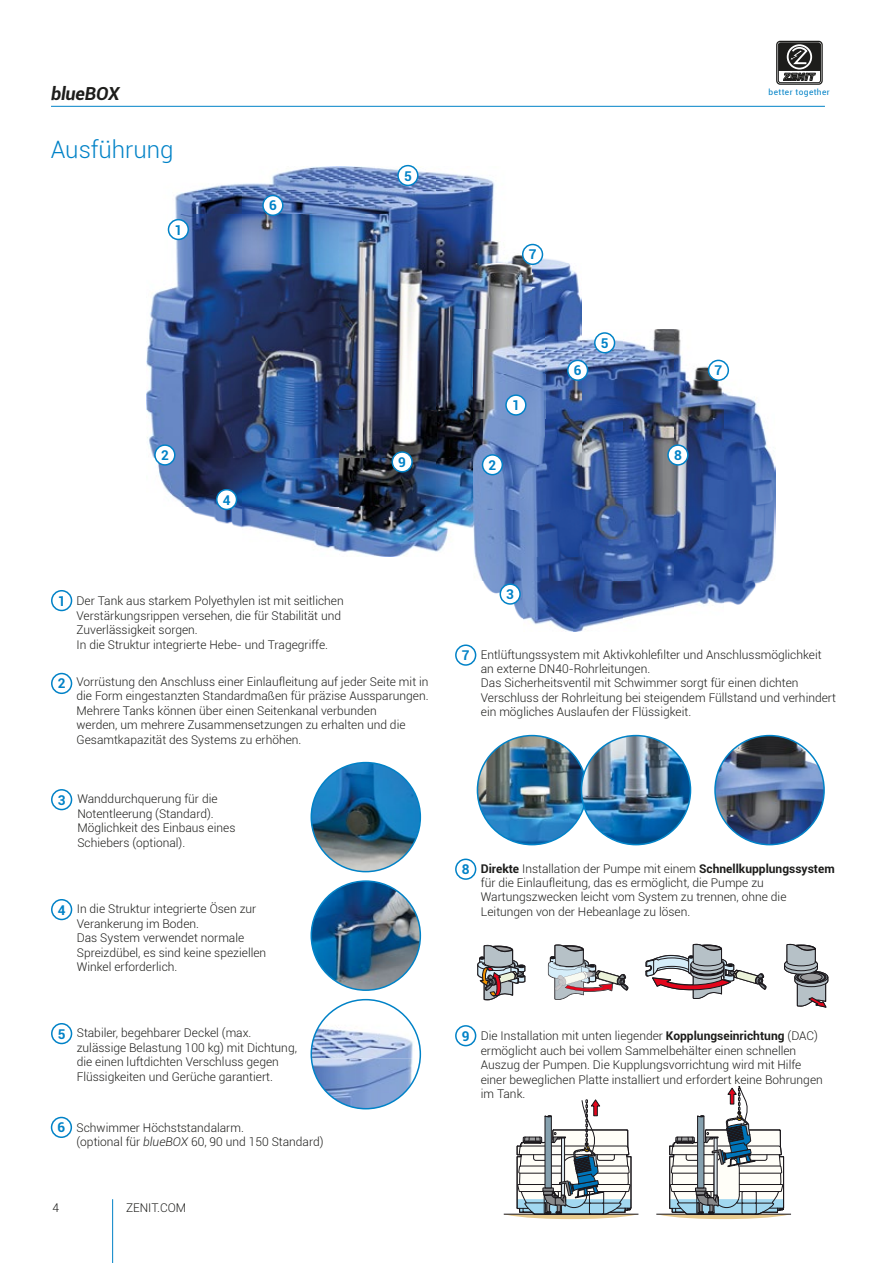
<style>
.page{position:relative;width:893px;height:1263px;background:#fff}
.page>*{position:absolute;margin:0;border:0;box-sizing:border-box;transform-origin:0 0}
.t1{font:300 24px "Roboto";color:#0082c7}
.t2{font:italic 700 18px "Roboto";letter-spacing:-.01em;color:#1d1d1b}
.t3{font:700 13.5px "Roboto";color:#0082c7}
.t4{font:300 12px/14.4px "Roboto";color:#1d1d1b}
.t5{font:8.25px "Roboto";letter-spacing:.05em;color:#0082c7}
.s1{font-style:italic}
.s2{font-weight:700}
</style>
<div class="page">
<hr style="left:112px;top:1199px;width:1px;height:64px;background:#0082c7">
<img style="left:146px;top:166px;width:387px;height:195px">
<img style="left:533px;top:243px;width:48px;height:86px">
<img style="left:146px;top:361px;width:327px;height:195px">
<img style="left:581px;top:329px;width:194px;height:202px">
<img style="left:474px;top:556px;width:100px;height:25px">
<img style="left:574px;top:531px;width:201px;height:50px">
<img style="left:483px;top:581px;width:280px;height:51px">
<img style="left:473px;top:329px;width:108px;height:227px">
<div style="left:776px;top:41px;width:47px;height:44px;border:1px solid #1d1d1b;border-radius:3px"></div>
<div style="left:778px;top:43px;width:43px;height:40px;border:1px solid #1d1d1b;border-radius:2px"></div>
<svg style="left:778px;top:43px;width:42px;height:38px"></svg>
<hr style="left:51px;top:106px;width:774px;height:1px;background:#0082c7">
<img style="left:311px;top:762px;width:109px;height:110px;border-radius:55px">
<div style="left:311px;top:762px;width:110px;height:110px;border:2px solid #0082c7;border-radius:50%"></div>
<img style="left:311px;top:1008px;width:109px;height:101px">
<div style="left:311px;top:999px;width:110px;height:110px;border:2px solid #0082c7;border-radius:50%"></div>
<img style="left:311px;top:881px;width:109px;height:109px;border-radius:55px">
<div style="left:311px;top:880px;width:110px;height:111px;border:2px solid #0082c7;border-radius:50%"></div>
<img style="left:477px;top:735px;width:109px;height:110px;border-radius:55px">
<img style="left:581px;top:735px;width:109px;height:110px;border-radius:55px">
<div style="left:581px;top:735px;width:110px;height:110px;border:2px solid #0082c7;border-radius:50%"></div>
<img style="left:715px;top:735px;width:109px;height:110px;border-radius:55px">
<div style="left:714px;top:735px;width:111px;height:110px;border:2px solid #0082c7;border-radius:50%"></div>
<div style="left:51px;top:590px;width:21px;height:21px;border:2px solid #0082c7;border-radius:50%"></div>
<div style="left:506px;top:395px;width:20px;height:20px;background:#fff;border-radius:50%"></div>
<div style="left:505px;top:394px;width:22px;height:22px;border:2px solid #0082c7;border-radius:50%"></div>
<div style="left:168px;top:220px;width:20px;height:19px;background:#fff;border-radius:50%"></div>
<div style="left:168px;top:219px;width:21px;height:21px;border:2px solid #0082c7;border-radius:50%"></div>
<div style="left:51px;top:673px;width:21px;height:21px;border:2px solid #0082c7;border-radius:50%"></div>
<div style="left:482px;top:455px;width:20px;height:20px;background:#fff;border-radius:50%"></div>
<div style="left:482px;top:454px;width:21px;height:21px;border:2px solid #0082c7;border-radius:50%"></div>
<div style="left:155px;top:445px;width:20px;height:20px;background:#fff;border-radius:50%"></div>
<div style="left:154px;top:444px;width:22px;height:22px;border:2px solid #0082c7;border-radius:50%"></div>
<div style="left:51px;top:899px;width:21px;height:21px;border:2px solid #0082c7;border-radius:50%"></div>
<div style="left:51px;top:789px;width:21px;height:21px;border:2px solid #0082c7;border-radius:50%"></div>
<div style="left:51px;top:1023px;width:21px;height:21px;border:2px solid #0082c7;border-radius:50%"></div>
<div style="left:217px;top:490px;width:20px;height:19px;background:#fff;border-radius:50%"></div>
<div style="left:216px;top:489px;width:21px;height:21px;border:2px solid #0082c7;border-radius:50%"></div>
<div style="left:500px;top:584px;width:20px;height:20px;background:#fff;border-radius:50%"></div>
<div style="left:499px;top:583px;width:22px;height:22px;border:2px solid #0082c7;border-radius:50%"></div>
<div style="left:51px;top:1117px;width:21px;height:21px;border:2px solid #0082c7;border-radius:50%"></div>
<div style="left:455px;top:644px;width:21px;height:22px;border:2px solid #0082c7;border-radius:50%"></div>
<div style="left:263px;top:195px;width:20px;height:20px;background:#fff;border-radius:50%"></div>
<div style="left:262px;top:195px;width:22px;height:21px;border:2px solid #0082c7;border-radius:50%"></div>
<div style="left:568px;top:360px;width:20px;height:20px;background:#fff;border-radius:50%"></div>
<div style="left:567px;top:360px;width:21px;height:21px;border:2px solid #0082c7;border-radius:50%"></div>
<div style="left:455px;top:858px;width:21px;height:22px;border:2px solid #0082c7;border-radius:50%"></div>
<div style="left:595px;top:333px;width:20px;height:20px;background:#fff;border-radius:50%"></div>
<div style="left:594px;top:332px;width:21px;height:21px;border:2px solid #0082c7;border-radius:50%"></div>
<div style="left:398px;top:166px;width:20px;height:19px;background:#fff;border-radius:50%"></div>
<div style="left:397px;top:165px;width:22px;height:21px;border:2px solid #0082c7;border-radius:50%"></div>
<div style="left:455px;top:1025px;width:21px;height:21px;border:2px solid #0082c7;border-radius:50%"></div>
<div style="left:708px;top:360px;width:20px;height:20px;background:#fff;border-radius:50%"></div>
<div style="left:708px;top:360px;width:21px;height:21px;border:2px solid #0082c7;border-radius:50%"></div>
<div style="left:668px;top:445px;width:20px;height:20px;background:#fff;border-radius:50%"></div>
<div style="left:667px;top:444px;width:22px;height:22px;border:2px solid #0082c7;border-radius:50%"></div>
<div style="left:392px;top:452px;width:20px;height:20px;background:#fff;border-radius:50%"></div>
<div style="left:391px;top:451px;width:22px;height:22px;border:2px solid #0082c7;border-radius:50%"></div>
<div style="left:523px;top:244px;width:19px;height:20px;background:#fff;border-radius:50%"></div>
<div style="left:522px;top:244px;width:21px;height:21px;border:2px solid #0082c7;border-radius:50%"></div>
<svg style="left:784px;top:943px;width:44px;height:65px"></svg>
<svg style="left:645px;top:943px;width:122px;height:56px"></svg>
<svg style="left:548px;top:944px;width:80px;height:56px"></svg>
<svg style="left:477px;top:944px;width:48px;height:57px"></svg>
<svg style="left:504px;top:1099px;width:134px;height:120px"></svg>
<svg style="left:656px;top:1087px;width:135px;height:132px"></svg>
<h2 class="t2" style="left:51px;top:81px;width:70px">blueBOX</h2>
<h1 class="t1" style="left:51px;top:133px;width:124px">Ausführung</h1>
<p class="t3" style="left:174px;top:220px;width:9px">1</p>
<p class="t3" style="left:269px;top:196px;width:9px">6</p>
<p class="t3" style="left:404px;top:166px;width:9px">5</p>
<p class="t3" style="left:161px;top:446px;width:9px">2</p>
<p class="t3" style="left:223px;top:490px;width:9px">4</p>
<p class="t3" style="left:58px;top:591px;width:9px">1</p>
<p class="t4" style="left:76px;top:593px;width:269px">Der Tank aus starkem Polyethylen ist mit seitlichen Verstärkungsrippen versehen, die für Stabilität und Zuverlässigkeit sorgen.<br>In die Struktur integrierte Hebe- und Tragegriffe.</p>
<p class="t3" style="left:398px;top:453px;width:9px">9</p>
<p class="t3" style="left:58px;top:674px;width:9px">2</p>
<p class="t4" style="left:76px;top:674px;width:354px">Vorrüstung den Anschluss einer Einlaufleitung auf jeder Seite mit in die Form eingestanzten Standardmaßen für präzise Aussparungen.<br>Mehrere Tanks können über einen Seitenkanal verbunden<br>werden, um mehrere Zusammensetzungen zu erhalten und die Gesamtkapazität des Systems zu erhöhen.</p>
<p class="t3" style="left:58px;top:790px;width:9px">3</p>
<p class="t4" style="left:77px;top:791px;width:160px">Wanddurchquerung für die<br>Notentleerung (Standard).<br>Möglichkeit des Einbaus eines<br>Schiebers (optional).</p>
<p class="t3" style="left:58px;top:900px;width:9px">4</p>
<p class="t4" style="left:77px;top:901px;width:191px">In die Struktur integrierte Ösen zur<br>Verankerung im Boden.<br>Das System verwendet normale<br>Spreizdübel, es sind keine speziellen<br>Winkel erforderlich.</p>
<p class="t3" style="left:58px;top:1024px;width:9px">5</p>
<p class="t4" style="left:77px;top:1025px;width:222px">Stabiler, begehbarer Deckel (max. zulässige Belastung 100 kg) mit Dichtung, die einen luftdichten Verschluss gegen Flüssigkeiten und Gerüche garantiert.</p>
<p class="t3" style="left:58px;top:1118px;width:9px">6</p>
<p class="t4" style="left:77px;top:1120px;width:248px">Schwimmer Höchststandalarm.<br>(optional für <span class="s1">blueBOX</span> 60, 90 und 150 Standard)</p>
<p class="t4" style="left:52px;top:1200px;width:8px">4</p>
<p class="t4" style="left:126px;top:1200px;width:62px">ZENIT.COM</p>
<p class="t5" style="left:769px;top:86px;width:63px">better together</p>
<p class="t3" style="left:529px;top:245px;width:9px">7</p>
<p class="t3" style="left:512px;top:396px;width:9px">1</p>
<p class="t3" style="left:489px;top:455px;width:9px">2</p>
<p class="t3" style="left:574px;top:361px;width:9px">6</p>
<p class="t3" style="left:601px;top:334px;width:9px">5</p>
<p class="t3" style="left:674px;top:446px;width:9px">8</p>
<p class="t3" style="left:714px;top:361px;width:9px">7</p>
<p class="t3" style="left:506px;top:585px;width:9px">3</p>
<p class="t3" style="left:462px;top:646px;width:9px">7</p>
<p class="t4" style="left:481px;top:647px;width:357px">Entlüftungssystem mit Aktivkohlefilter und Anschlussmöglichkeit an externe DN40-Rohrleitungen.<br>Das Sicherheitsventil mit Schwimmer sorgt für einen dichten Verschluss der Rohrleitung bei steigendem Füllstand und verhindert ein mögliches Auslaufen der Flüssigkeit.</p>
<p class="t3" style="left:462px;top:860px;width:9px">8</p>
<p class="t4" style="left:481px;top:861px;width:355px"><span class="s2">Direkte</span> Installation der Pumpe mit einem <span class="s2">Schnellkupplungssystem </span>für die Einlaufleitung, das es ermöglicht, die Pumpe zu Wartungszwecken leicht vom System zu trennen, ohne die Leitungen von der Hebeanlage zu lösen.</p>
<p class="t3" style="left:462px;top:1026px;width:9px">9</p>
<p class="t4" style="left:481px;top:1028px;width:344px">Die Installation mit unten liegender <span class="s2">Kopplungseinrichtung</span> (DAC) ermöglicht auch bei vollem Sammelbehälter einen schnellen Auszug der Pumpen. Die Kupplungsvorrichtung wird mit Hilfe einer beweglichen Platte installiert und erfordert keine Bohrungen im Tank.</p>
</div>
